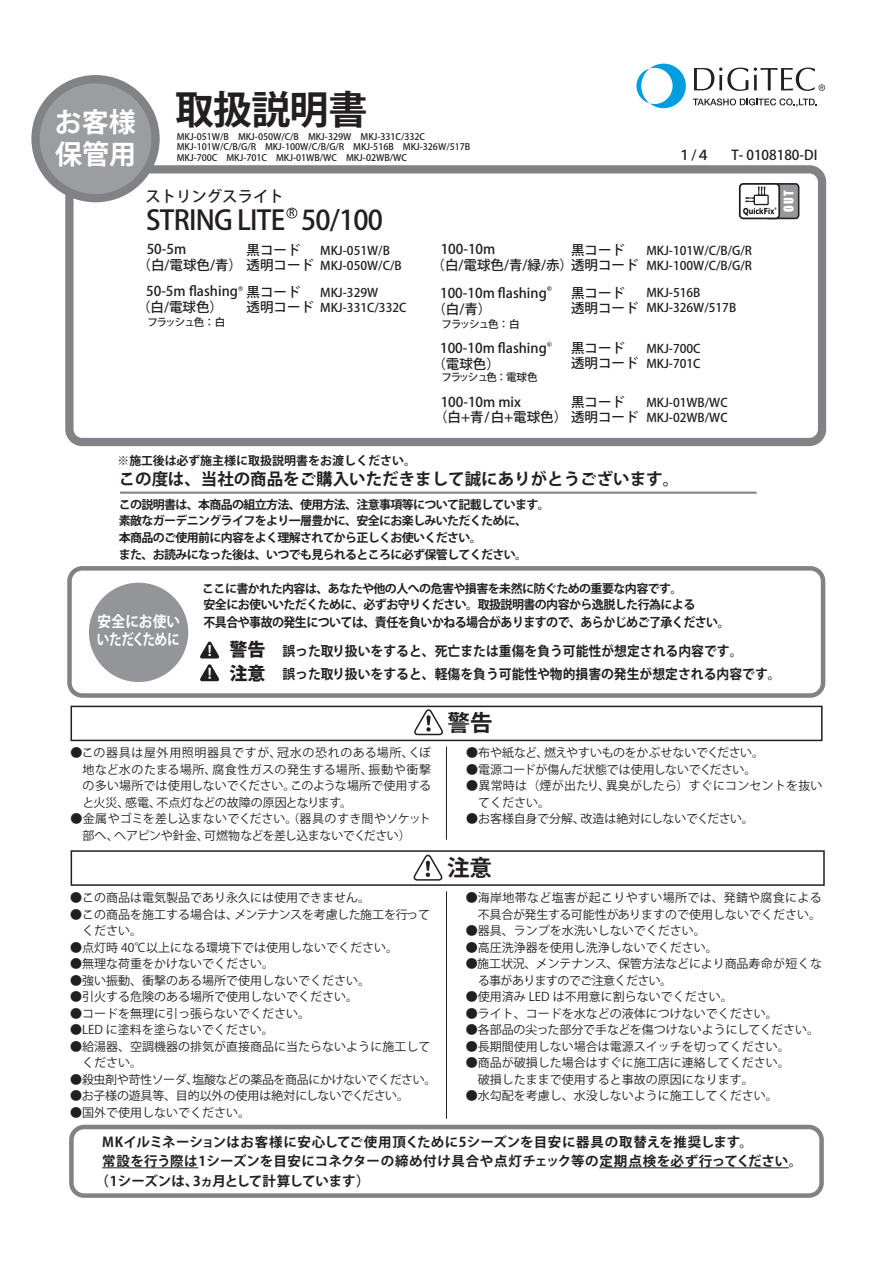
<style>
.page{position:relative;width:893px;height:1263px;background:#fff}
.page>*{position:absolute;margin:0;border:0;box-sizing:border-box;transform-origin:0 0}
.t1{font:700 39px "Koz Go Pro";letter-spacing:-.025em;color:#231f20}
.t2{font:500 27px "Koz Go Pro";letter-spacing:-.03em;color:#231f20}
.t3{font:700 27px "Koz Go Pro";color:#fff}
.t4{font:700 22.5px "Koz Go Pro";color:#231f20}
.t5{font:800 18px/23.1px "Koz Go Pro";color:#231f20}
.t6{font:700 16.5px "Koz Go Pro";color:#231f20}
.t7{font:500 15.3px "Koz Go Pro";color:#231f20}
.t8{font:700 15.3px "Koz Go Pro";letter-spacing:-.04em;color:#fff;scale:.83 1}
.t9{font:700 15.3px "Koz Go Pro";letter-spacing:-.02em;color:#fff;scale:.9 1}
.t10{font:500 13.5px/15px "Koz Go Pro";color:#231f20}
.t11{font:700 13.5px "Koz Go Pr 6 N";letter-spacing:.02em;color:#231f20}
.t12{font:700 13.5px/22.6px "Koz Go Pro";color:#231f20;scale:.95 1}
.t13{font:700 13.5px "Koz Go Pr 6 N";letter-spacing:-.02em;color:#231f20}
.t14{font:700 12.9px "Koz Go Pro";letter-spacing:-.05em;color:#231f20;scale:.93 1}
.t15{font:700 12.3px "Koz Go Pro";letter-spacing:-.05em;color:#231f20}
.t16{font:12.15px "Impact";color:#fff}
.t17{font:12px/16.5px "Koz Go Pro";color:#231f20}
.t18{font:700 12px/16.6px "Koz Go Pro";letter-spacing:-.055em;color:#231f20}
.t19{font:500 12px/15px "Koz Go Pro";color:#231f20}
.t20{font:12px "Koz Go Pro";letter-spacing:-.02em;color:#231f20}
.t21{font:12px "Koz Go Pro";letter-spacing:-.035em;color:#231f20}
.t22{font:12px "Koz Go Pro";letter-spacing:-.025em;color:#231f20}
.t23{font:700 12px "Koz Go Pro";color:#231f20}
.t24{font:500 10.5px "Koz Go Pro";letter-spacing:-.12em;color:#231f20}
.t25{font:500 9px/10.5px "Koz Go Pro";color:#231f20}
.t26{font:500 3.9px "Koz Go Pro";color:#231f20}
</style>
<div class="page">
<svg style="left:286px;top:208px;width:11px;height:10px"></svg>
<svg style="left:636px;top:64px;width:50px;height:44px"></svg>
<svg style="left:694px;top:68px;width:131px;height:23px"></svg>
<svg style="left:693px;top:98px;width:124px;height:9px"></svg>
<div style="left:765px;top:184px;width:34px;height:34px;background:#95979a;border-radius:3px"></div>
<div style="left:764px;top:183px;width:35px;height:36px;border:2px solid #231f20;border-radius:3px"></div>
<div style="left:740px;top:184px;width:39px;height:34px;background:#fff;border-radius:4px"></div>
<div style="left:739px;top:183px;width:41px;height:36px;border:2px solid #231f20;border-radius:4px"></div>
<svg style="left:743px;top:186px;width:33px;height:30px"></svg>
<svg style="left:238px;top:286px;width:5px;height:5px"></svg>
<svg style="left:547px;top:286px;width:5px;height:5px"></svg>
<svg style="left:547px;top:342px;width:5px;height:4px"></svg>
<div style="left:71px;top:706px;width:752px;height:35px;border:2px solid #231f20"></div>
<hr style="left:446px;top:891px;width:1px;height:228px;background:#231f20">
<hr style="left:446px;top:746px;width:1px;height:94px;background:#231f20">
<svg style="left:414px;top:707px;width:31px;height:29px"></svg>
<div style="left:71px;top:850px;width:754px;height:36px;border:2px solid #231f20"></div>
<svg style="left:413px;top:854px;width:30px;height:27px"></svg>
<div style="left:65px;top:165px;width:761px;height:281px;border:8px solid #808285;border-radius:13px"></div>
<div style="left:36px;top:79px;width:120px;height:119px;background:#9b9da0;border-radius:50%"></div>
<div style="left:31px;top:75px;width:129px;height:127px;border:8px solid #808285;border-radius:50%"></div>
<div style="left:89px;top:583px;width:99px;height:99px;background:#939598;border-radius:50%"></div>
<svg style="left:200px;top:664px;width:20px;height:17px"></svg>
<svg style="left:200px;top:641px;width:19px;height:17px"></svg>
<div style="left:67px;top:566px;width:758px;height:132px;border:5px solid #808285;border-radius:13px"></div>
<hr style="left:120px;top:492px;width:637px;height:2px;background:#808285">
<div style="left:69px;top:1125px;width:755px;height:73px;border:5px solid #808285;border-radius:13px"></div>
<hr style="left:102px;top:1167px;width:96px;height:1px;background:#231f20">
<hr style="left:600px;top:1167px;width:189px;height:1px;background:#231f20">
<h1 class="t1" style="left:55px;top:84px;width:314px"><sub>お客様</sub> 取扱説明書</h1>
<h2 class="t3" style="left:55px;top:137px;width:82px">保管用</h2>
<p class="t10" style="left:678px;top:149px;width:141px">１/４　 T- 0108180-DI</p>
<p class="t25" style="left:177px;top:132px;width:295px">MKJ-051W/B　MKJ-050W/C/B　MKJ-329W　MKJ-331C/332C<br>MKJ-101W/C/B/G/R　MKJ-100W/C/B/G/R　MKJ-516B　MKJ-326W/517B<br>MKJ-700C　MKJ-701C　MKJ-01WB/WC　MKJ-02WB/WC</p>
<p class="t7" style="left:146px;top:186px;width:140px">ストリングスライト</p>
<h2 class="t2" style="left:146px;top:203px;width:238px">STRING LITE 50/100</h2>
<p class="t16" style="left:779px;top:212px;width:23px;rotate:-90deg">OUT</p>
<p class="t25" style="left:289px;top:208px;width:7px">R</p>
<p class="t10" style="left:138px;top:243px;width:178px;line-height:15.5px;text-indent:109px">黒コード（白/電球色/青）透明コード</p>
<p class="t10" style="left:571px;top:243px;width:69px">黒コード透明コード</p>
<p class="t10" style="left:571px;top:286px;width:69px">黒コード透明コード</p>
<p class="t10" style="left:432px;top:242px;width:143px;line-height:15.9px;text-indent:9px">100-10m<br>（白/電球色/青/緑/赤）</p>
<p class="t10" style="left:147px;top:242px;width:41px">50-5m</p>
<p class="t19" style="left:320px;top:244px;width:95px">MKJ-051W/B<br>MKJ-050W/C/B　</p>
<p class="t10" style="left:137px;top:284px;width:102px;line-height:16.2px;text-indent:9px">50-5m flashing（白/電球色）</p>
<p class="t10" style="left:247px;top:285px;width:69px">黒コード透明コード</p>
<p class="t10" style="left:440px;top:286px;width:108px">100-10m flashing</p>
<p class="t26" style="left:239px;top:286px;width:4px">R</p>
<p class="t26" style="left:548px;top:286px;width:4px">R</p>
<p class="t19" style="left:320px;top:285px;width:100px">MKJ-329W<br>MKJ-331C/332C　</p>
<p class="t10" style="left:432px;top:302px;width:60px">（白/青）</p>
<p class="t24" style="left:147px;top:315px;width:79px">フラッシュ色：白</p>
<p class="t24" style="left:442px;top:317px;width:79px">フラッシュ色：白</p>
<p class="t10" style="left:440px;top:341px;width:108px">100-10m flashing</p>
<p class="t26" style="left:548px;top:342px;width:4px">R</p>
<p class="t10" style="left:432px;top:357px;width:69px">（電球色）</p>
<p class="t24" style="left:442px;top:371px;width:97px">フラッシュ色：電球色</p>
<p class="t10" style="left:441px;top:395px;width:82px">100-10m mix</p>
<p class="t10" style="left:571px;top:341px;width:69px">黒コード透明コード</p>
<p class="t10" style="left:571px;top:395px;width:55px">黒コード</p>
<p class="t10" style="left:434px;top:410px;width:206px">（白+青/白+電球色）透明コード</p>
<p class="t19" style="left:646px;top:244px;width:107px">MKJ-101W/C/B/G/R<br>MKJ-100W/C/B/G/R</p>
<p class="t19" style="left:646px;top:286px;width:103px">MKJ-516B　<br>MKJ-326W/517B　</p>
<p class="t19" style="left:646px;top:342px;width:56px">MKJ-700C<br>MKJ-701C</p>
<p class="t19" style="left:646px;top:395px;width:83px">MKJ-01WB/WC<br>MKJ-02WB/WC</p>
<p class="t23" style="left:118px;top:453px;width:300px">※施工後は必ず施主様に取扱説明書をお渡しください。</p>
<h3 class="t6" style="left:119px;top:469px;width:562px">この度は、当社の商品をご購入いただきまして誠にありがとうございます。</h3>
<p class="t18" style="left:119px;top:497px;width:432px">この説明書は、本商品の組立方法、使用方法、注意事項等について記載しています。素敵なガーデニングライフをより一層豊かに、安全にお楽しみいただくために、<br>本商品のご使用前に内容をよく理解されてから正しくお使いください。<br>また、お読みになった後は、いつでも見られるところに必ず保管してください。</p>
<p class="t18" style="left:202px;top:581px;width:482px">ここに書かれた内容は、あなたや他の人への危害や損害を未然に防ぐための重要な内容です。</p>
<p class="t15" style="left:204px;top:597px;width:493px">安全にお使いいただくために、必ずお守りください。取扱説明書の内容から逸脱した行為による</p>
<p class="t9" style="left:97px;top:612px;width:94px">安全にお使い</p>
<p class="t14" style="left:204px;top:614px;width:567px">不具合や事故の発生については、責任を負いかねる場合がありますので、あらかじめご了承ください。</p>
<p class="t8" style="left:97px;top:630px;width:101px">いただくために</p>
<p class="t12" style="left:282px;top:641px;width:526px">誤った取り扱いをすると、死亡または重傷を負う可能性が想定される内容です。<br>誤った取り扱いをすると、軽傷を負う可能性や物的損害の発生が想定される内容です。</p>
<h3 class="t5" style="left:229px;top:639px;width:37px">警告注意</h3>
<p class="t17" style="left:83px;top:745px;width:350px;text-align:justify;text-indent:-12px">●この器具は屋外用照明器具ですが、冠水の恐れのある場所、くぼ地など水のたまる場所、腐食性ガスの発生する場所、振動や衝撃の多い場所では使用しないでください。このような場所で使用すると火災、感電、不点灯などの故障の原因となります。</p>
<p class="t17" style="left:82px;top:811px;width:350px;text-indent:-12px">●金属やゴミを差し込まないでください。（器具のすき間やソケット部へ、ヘアピンや針金、可燃物などを差し込まないでください）</p>
<p class="t17" style="left:70px;top:890px;width:302px">●この商品は電気製品であり永久には使用できません。</p>
<p class="t17" style="left:82px;top:906px;width:350px;text-indent:-12px">●この商品を施工する場合は、メンテナンスを考慮した施工を行ってください。</p>
<p class="t17" style="left:70px;top:939px;width:330px">●点灯時 40℃以上になる環境下では使用しないでください。</p>
<p class="t17" style="left:70px;top:956px;width:206px">●無理な荷重をかけないでください。</p>
<p class="t17" style="left:70px;top:972px;width:302px">●強い振動、衝撃のある場所で使用しないでください。</p>
<p class="t17" style="left:70px;top:989px;width:290px">●引火する危険のある場所で使用しないでください。</p>
<p class="t17" style="left:70px;top:1005px;width:242px">●コードを無理に引っ張らないでください。</p>
<p class="t17" style="left:70px;top:1022px;width:205px">●LED に塗料を塗らないでください。</p>
<p class="t17" style="left:82px;top:1038px;width:350px;text-indent:-12px">●給湯器、空調機器の排気が直接商品に当たらないように施工してください。</p>
<p class="t21" style="left:70px;top:1071px;width:368px">●殺虫剤や苛性ソーダ、塩酸などの薬品を商品にかけないでください。</p>
<p class="t20" style="left:70px;top:1088px;width:340px">●お子様の遊具等、目的以外の使用は絶対にしないでください。</p>
<p class="t17" style="left:70px;top:1104px;width:182px">●国外で使用しないでください。</p>
<h3 class="t4" style="left:448px;top:708px;width:46px">警告</h3>
<p class="t20" style="left:466px;top:745px;width:299px">●布や紙など、燃えやすいものをかぶせないでください。</p>
<p class="t22" style="left:466px;top:761px;width:292px">●電源コードが傷んだ状態では使用しないでください。</p>
<p class="t17" style="left:478px;top:778px;width:346px;text-indent:-12px">●異常時は（煙が出たり、異臭がしたら）すぐにコンセントを抜いてください。</p>
<p class="t17" style="left:466px;top:811px;width:289px">●お客様自身で分解、改造は絶対にしないでください。</p>
<h3 class="t4" style="left:447px;top:854px;width:46px">注意</h3>
<p class="t17" style="left:466px;top:890px;width:358px;text-align:right">●海岸地帯など塩害が起こりやすい場所では、発錆や腐食による不具合が発生する可能性がありますので使用しないでください。</p>
<p class="t17" style="left:466px;top:923px;width:241px">●器具、ランプを水洗いしないでください。</p>
<p class="t17" style="left:466px;top:939px;width:253px">●高圧洗浄器を使用し洗浄しないでください。</p>
<p class="t17" style="left:478px;top:956px;width:346px;text-indent:-12px">●施工状況、メンテナンス、保管方法などにより商品寿命が短くなる事がありますのでご注意ください。</p>
<p class="t17" style="left:466px;top:989px;width:268px">●使用済み LED は不用意に割らないでください。</p>
<p class="t17" style="left:466px;top:1005px;width:313px">●ライト、コードを水などの液体につけないでください。</p>
<p class="t17" style="left:466px;top:1022px;width:355px">●各部品の尖った部分で手などを傷つけないようにしてください。</p>
<p class="t17" style="left:466px;top:1038px;width:325px">●長期間使用しない場合は電源スイッチを切ってください。</p>
<p class="t17" style="left:466px;top:1055px;width:325px">●商品が破損した場合はすぐに施工店に連絡してください。　破損したままで使用すると事故の原因になります。</p>
<p class="t17" style="left:466px;top:1088px;width:313px">●水勾配を考慮し、水没しないように施工してください。</p>
<p class="t11" style="left:102px;top:1134px;width:652px">MKイルミネーションはお客様に安心してご使用頂くために5シーズンを目安に器具の取替えを推奨します。</p>
<p class="t11" style="left:102px;top:1154px;width:702px">常設を行う際は1シーズンを目安にコネクターの締め付け具合や点灯チェック等の定期点検を必ず行ってください。</p>
<p class="t13" style="left:96px;top:1173px;width:275px">（1シーズンは、3ヵ月として計算しています）</p>
</div>
